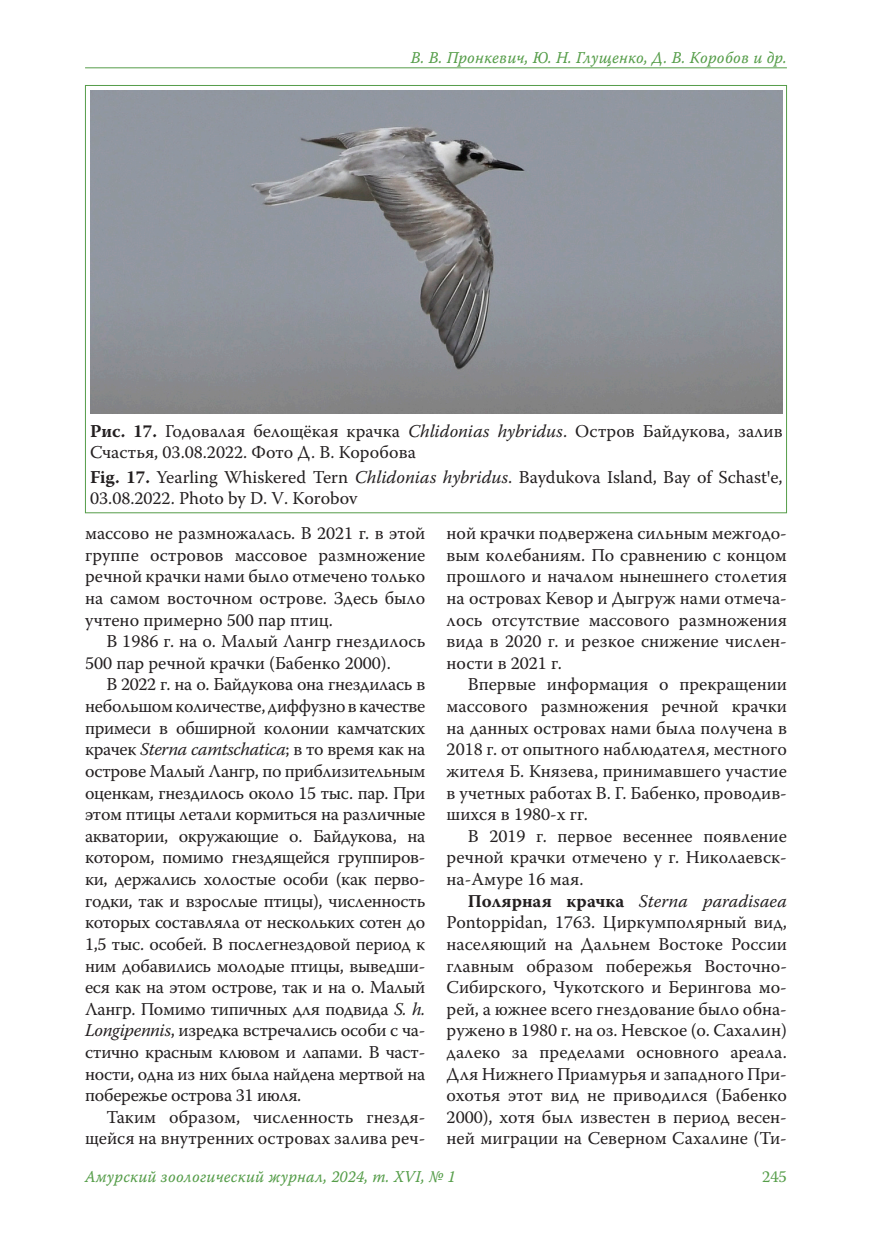
<style>
.page{position:relative;width:872px;height:1234px;background:#fff}
.page>*{position:absolute;margin:0;border:0;box-sizing:border-box;transform-origin:0 0}
.t1{font:18px/21.6px "Warnock Pro";color:#231f20;text-align:justify}
.colon_left{font:16.5px "Warnock Pro It Capt";letter-spacing:.01em;color:#559d49;scale:.95 1}
.t2{font:16.5px "Warnock Pro";color:#559d49}
.s1{font-weight:700}
.s2{font-style:italic}
.s3{font-family:"Times New Roman"}
</style>
<div class="page">
<img style="left:90px;top:90px;width:692px;height:323px">
<hr style="left:85px;top:67px;width:702px;height:1px;background:#559d49">
<p class="colon_left" style="left:411px;top:48px;width:397px">В. В. Пронкевич, Ю. Н. Глущенко, Д. В. Коробов и др.</p>
<p class="t1" style="left:90px;top:420px;width:694px;line-height:21px"><span class="s1">Рис. 17.</span> Годовалая белощёкая крачка <span class="s2">Chlidonias hybridus</span>. Остров Байдукова, залив<br>Счастья, 03.08.2022. Фото Д. В. Коробова</p>
<p class="t1" style="left:90px;top:466px;width:694px;line-height:21px"><span class="s1">Fig. 17.</span> Yearling Whiskered Tern <span class="s2">Chlidonias hybridus</span>. Baydukova Island, Bay of Schast<span class="s3">ꞌ</span>е,<br>03.08.2022. Photo by D. V. Korobov</p>
<p class="t1" style="left:85px;top:522px;width:342px">массово не размножалась. В 2021 г. в этой группе островов массовое размножение речной крачки нами было отмечено только на самом восточном острове. Здесь было учтено примерно 500 пар птиц.</p>
<p class="t1" style="left:85px;top:630px;width:342px;text-indent:21px">В 1986 г. на о. Малый Лангр гнездилось<br>500 пар речной крачки (Бабенко 2000).</p>
<p class="t1" style="left:85px;top:673px;width:342px;text-indent:21px">В 2022 г. на о. Байдукова она гнездилась в небольшом количестве, диффузно в качестве примеси в обширной колонии камчатских крачек <span class="s2">Sterna camtschatica</span>; в то время как на острове Малый Лангр, по приблизительным оценкам, гнездилось около 15 тыс. пар. При этом птицы летали кормиться на различные акватории, окружающие о. Байдукова, на котором, помимо гнездящейся группиров&shy;ки, держались холостые особи (как перво&shy;годки, так и взрослые птицы), численность которых составляла от нескольких сотен до 1,5 тыс. особей. В послегнездовой период к ним добавились молодые птицы, выведши&shy;еся как на этом острове, так и на о. Малый Лангр. Помимо типичных для подвида <span class="s2">S. h.<br>Longipennis</span>, изредка встречались особи с ча&shy;стично красным клювом и лапами. В част&shy;ности, одна из них была найдена мертвой на побережье острова 31 июля.</p>
<p class="t1" style="left:85px;top:1105px;width:342px;text-align:right">Таким образом, численность гнездя&shy;щейся на внутренних островах залива реч-</p>
<p class="t1" style="left:446px;top:522px;width:342px">ной крачки подвержена сильным межгодо&shy;вым колебаниям. По сравнению с концом прошлого и началом нынешнего столетия на островах Кевор и Дыгруж нами отмеча&shy;лось отсутствие массового размножения вида в 2020 г. и резкое снижение числен&shy;ности в 2021 г.</p>
<p class="t1" style="left:446px;top:673px;width:342px;text-indent:21px">Впервые информация о прекращении массового размножения речной крачки на данных островах нами была получена в 2018 г. от опытного наблюдателя, местного жителя Б. Князева, принимавшего участие в учетных работах В. Г. Бабенко, проводив&shy;шихся в 1980-х гг.</p>
<p class="t1" style="left:446px;top:824px;width:342px;text-indent:21px">В 2019 г. первое весеннее появление речной крачки отмечено у г. Николаевск&shy;на-Амуре 16 мая.</p>
<p class="t1" style="left:446px;top:889px;width:342px;text-indent:21px"><span class="s1">Полярная крачка</span> <span class="s2">Sterna paradisaea </span>Pontoppidan, 1763. Циркумполярный вид, населяющий на Дальнем Востоке России главным образом побережья Восточно-Сибирского, Чукотского и Берингова мо&shy;рей, а южнее всего гнездование было обна&shy;ружено в 1980 г. на оз. Невское (о. Сахалин) далеко за пределами основного ареала.<br>Для Нижнего Приамурья и западного При&shy;охотья этот вид не приводился (Бабенко 2000), хотя был известен в период весен&shy;ней миграции на Северном Сахалине (Ти-</p>
<p class="colon_left" style="left:85px;top:1166px;width:392px">Амурский зоологический журнал, 2024, т. XVI, № 1</p>
<p class="t2" style="left:762px;top:1166px;width:26px">245</p>
</div>
